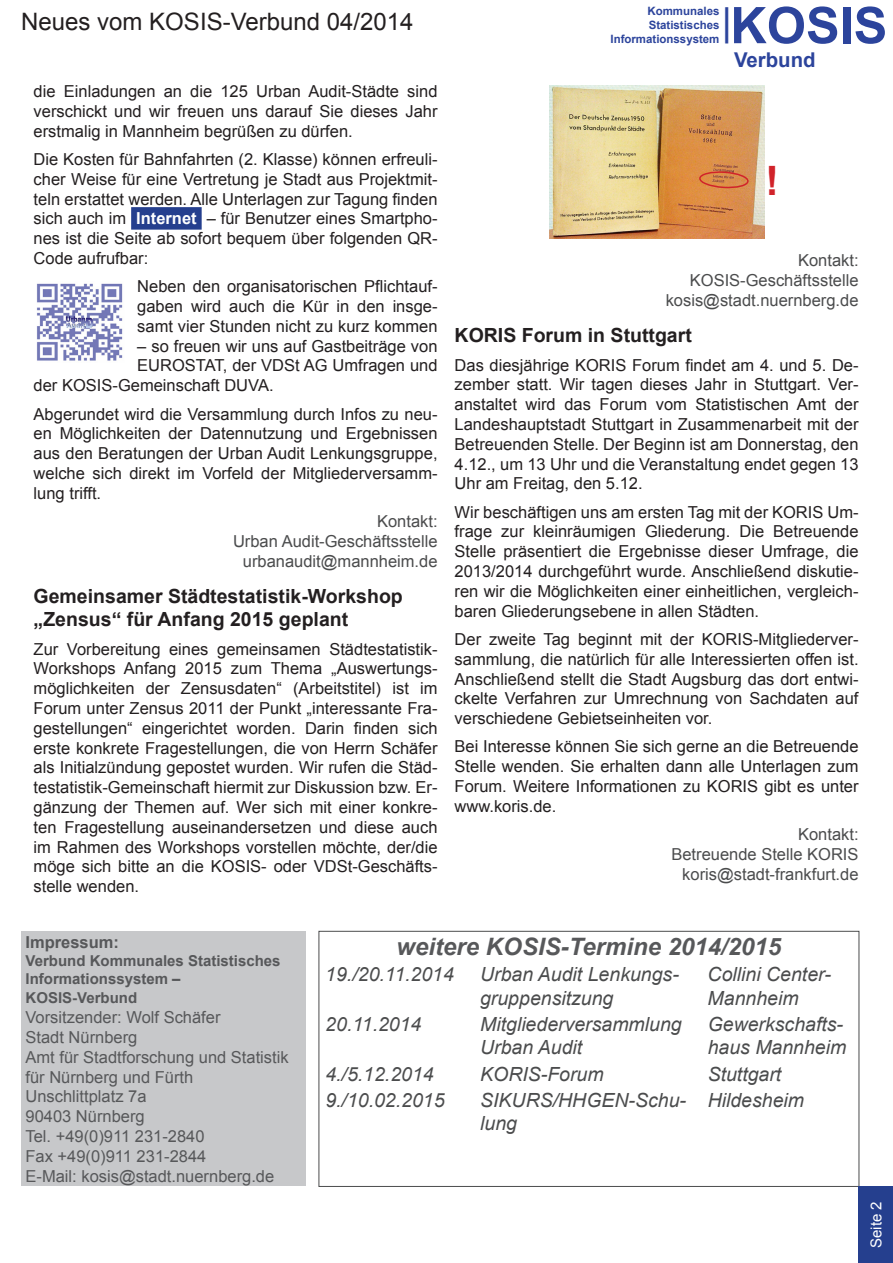
<style>
.page{position:relative;width:893px;height:1263px;background:#fff}
.page>*{position:absolute;margin:0;border:0;box-sizing:border-box;transform-origin:0 0}
.t1{font:700 50.4px "Arial";color:#2c449c}
.t2{font:700 40.5px "Arial";color:#d1232a}
.t3{font:38.7px "Arial";color:#2c449c}
.t4{font:italic 700 24px "Arial";color:#57585a}
.t5{font:24px "Arial";color:#231f20}
.t6{font:700 20.4px "Arial";color:#2c449c}
.t7{font:italic 19.5px/23.4px "Arial";color:#4b4c4d}
.t8{font:700 19.5px/23.4px "Arial";color:#231f20}
.t9{font:16.5px/19.8px "Arial";color:#231f20;text-align:justify}
.t10{font:16.5px/19.8px "Arial";color:#57585a}
.t11{font:16.5px/19.8px "Arial";color:#4b4c4d;text-align:right}
.t12{font:700 16.5px "Arial";color:#57585a}
.t13{font:700 15px/18px "Arial";color:#57585a}
.t14{font:15px "Arial";color:#fff}
.t15{font:700 11.4px/13.8px "Arial";color:#2c449c;text-align:right}
.s1{font-weight:700;color:#fff}
</style>
<div class="page">
<div style="left:21px;top:931px;width:285px;height:255px;background:#c7c8ca"></div>
<div style="left:131px;top:207px;width:71px;height:23px;background:#253f8e"></div>
<img style="left:549px;top:85px;width:215px;height:153px">
<div style="left:319px;top:931px;width:540px;height:256px;border:1px solid #4b4c4d"></div>
<svg style="left:698px;top:170px;width:51px;height:19px"></svg>
<img style="left:37px;top:283px;width:86px;height:78px">
<div style="left:859px;top:1186px;width:34px;height:77px;background:#253f8e"></div>
<h3 class="t5" style="left:21px;top:6px;width:394px">Neues vom KOSIS-Verbund 04/2014</h3>
<h1 class="t1" style="left:730px;top:-8px;width:159px">KOSIS</h1>
<p class="t6" style="left:734px;top:47px;width:83px">Verbund</p>
<h3 class="t3" style="left:722px;top:-4px;width:12px">|</h3>
<p class="t15" style="left:610px;top:5px;width:110px">Kommunales<br>Statistisches<br>Informationssystem</p>
<p class="t9" style="left:34px;top:82px;width:405px">die Einladungen an die 125 Urban Audit-Städte sind verschickt und wir freuen uns darauf Sie dieses Jahr erstmalig in Mannheim begrüßen zu dürfen.</p>
<p class="t9" style="left:34px;top:149px;width:405px">Die Kosten für Bahnfahrten (2. Klasse) können erfreuli&shy;cher Weise für eine Vertretung je Stadt aus Projektmit&shy;teln erstattet werden. Alle Unterlagen zur Tagung finden sich auch im <span class="s1">Internet</span> – für Benutzer eines Smartpho&shy;nes ist die Seite ab sofort bequem über folgenden QR-Code aufrufbar:</p>
<p class="t9" style="left:137px;top:277px;width:302px">Neben den organisatorischen Pflichtauf&shy;gaben wird auch die Kür in den insge&shy;samt vier Stunden nicht zu kurz kommen</p>
<p class="t9" style="left:137px;top:336px;width:302px">– so freuen wir uns auf Gastbeiträge von</p>
<p class="t9" style="left:137px;top:356px;width:302px">EUROSTAT, der VDSt AG Umfragen und</p>
<p class="t9" style="left:34px;top:376px;width:241px">der KOSIS-Gemeinschaft DUVA.</p>
<p class="t9" style="left:34px;top:404px;width:405px">Abgerundet wird die Versammlung durch Infos zu neu&shy;en Möglichkeiten der Datennutzung und Ergebnissen aus den Beratungen der Urban Audit Lenkungsgruppe, welche sich direkt im Vorfeld der Mitgliederversamm&shy;lung trifft.</p>
<p class="t11" style="left:233px;top:512px;width:206px">Kontakt:<br>Urban Audit-Geschäftsstelle urbanaudit@mannheim.de</p>
<p class="t8" style="left:34px;top:585px;width:371px">Gemeinsamer Städtestatistik-Workshop „Zensus“ für Anfang 2015 geplant</p>
<p class="t9" style="left:34px;top:639px;width:405px">Zur Vorbereitung eines gemeinsamen Städtestatistik-Workshops Anfang 2015 zum Thema „Auswertungs&shy;möglichkeiten der Zensusdaten“ (Arbeitstitel) ist im Forum unter Zensus 2011 der Punkt „interessante Fra&shy;gestellungen“ eingerichtet worden. Darin finden sich erste konkrete Fragestellungen, die von Herrn Schäfer als Initialzündung gepostet wurden. Wir rufen die Städ&shy;testatistik-Gemeinschaft hiermit zur Diskussion bzw. Er&shy;gänzung der Themen auf. Wer sich mit einer konkre&shy;ten Fragestellung auseinandersetzen und diese auch im Rahmen des Workshops vorstellen möchte, der/die möge sich bitte an die KOSIS- oder VDSt-Geschäfts&shy;stelle wenden.</p>
<h2 class="t2" style="left:765px;top:153px;width:15px">!</h2>
<p class="t11" style="left:666px;top:251px;width:194px">Kontakt:<br>KOSIS-Geschäftsstelle kosis@stadt.nuernberg.de</p>
<p class="t8" style="left:455px;top:324px;width:239px">KORIS Forum in Stuttgart</p>
<p class="t9" style="left:455px;top:355px;width:405px">Das diesjährige KORIS Forum findet am 4. und 5. De&shy;zember statt. Wir tagen dieses Jahr in Stuttgart. Ver&shy;anstaltet wird das Forum vom Statistischen Amt der Landeshauptstadt Stuttgart in Zusammenarbeit mit der Betreuenden Stelle. Der Beginn ist am Donnerstag, den 4.12., um 13 Uhr und die Veranstaltung endet gegen 13<br>Uhr am Freitag, den 5.12.</p>
<p class="t9" style="left:455px;top:502px;width:405px">Wir beschäftigen uns am ersten Tag mit der KORIS Um&shy;frage zur kleinräumigen Gliederung. Die Betreuende Stelle präsentiert die Ergebnisse dieser Umfrage, die 2013/2014 durchgeführt wurde. Anschließend diskutie&shy;ren wir die Möglichkeiten einer einheitlichen, vergleich&shy;baren Gliederungsebene in allen Städten.</p>
<p class="t9" style="left:455px;top:629px;width:405px">Der zweite Tag beginnt mit der KORIS-Mitgliederver&shy;sammlung, die natürlich für alle Interessierten offen ist.<br>Anschließend stellt die Stadt Augsburg das dort entwi&shy;ckelte Verfahren zur Umrechnung von Sachdaten auf verschiedene Gebietseinheiten vor.</p>
<p class="t9" style="left:455px;top:737px;width:405px">Bei Interesse können Sie sich gerne an die Betreuende Stelle wenden. Sie erhalten dann alle Unterlagen zum Forum. Weitere Informationen zu KORIS gibt es unter www.koris.de.</p>
<p class="t11" style="left:671px;top:825px;width:189px">Kontakt:<br>Betreuende Stelle KORIS koris@stadt-frankfurt.de</p>
<p class="t12" style="left:26px;top:931px;width:95px">Impressum:</p>
<p class="t13" style="left:26px;top:952px;width:257px">Verbund Kommunales Statistisches<br>Informationssystem –</p>
<p class="t13" style="left:26px;top:989px;width:113px">KOSIS-Verbund</p>
<p class="t10" style="left:26px;top:1008px;width:265px">Vorsitzender: Wolf Schäfer<br>Stadt Nürnberg<br>Amt für Stadtforschung und Statistik für Nürnberg und Fürth<br>Unschlittplatz 7a<br>90403 Nürnberg<br>Tel. +49(0)911 231-2840<br>Fax +49(0)911 231-2844<br>E-Mail: kosis@stadt.nuernberg.de</p>
<h3 class="t4" style="left:397px;top:931px;width:386px">weitere KOSIS-Termine 2014/2015</h3>
<p class="t7" style="left:325px;top:963px;width:130px">19./20.11.2014</p>
<p class="t7" style="left:480px;top:963px;width:200px">Urban Audit Lenkungs&shy;gruppensitzung</p>
<p class="t7" style="left:708px;top:963px;width:125px">Collini Center-<br>Mannheim</p>
<p class="t7" style="left:325px;top:1013px;width:98px">20.11.2014</p>
<p class="t7" style="left:480px;top:1013px;width:203px">Mitgliederversammlung<br>Urban Audit</p>
<p class="t7" style="left:708px;top:1013px;width:140px">Gewerkschafts&shy;haus Mannheim</p>
<p class="t7" style="left:325px;top:1062px;width:110px">4./5.12.2014</p>
<p class="t7" style="left:480px;top:1062px;width:125px">KORIS-Forum</p>
<p class="t7" style="left:708px;top:1062px;width:75px">Stuttgart</p>
<p class="t7" style="left:325px;top:1088px;width:121px">9./10.02.2015</p>
<p class="t7" style="left:480px;top:1088px;width:207px">SIKURS/HHGEN-Schu&shy;lung</p>
<p class="t7" style="left:708px;top:1088px;width:98px">Hildesheim</p>
<p class="t14" style="left:866px;top:1248px;width:48px;rotate:-90deg">Seite 2</p>
</div>
